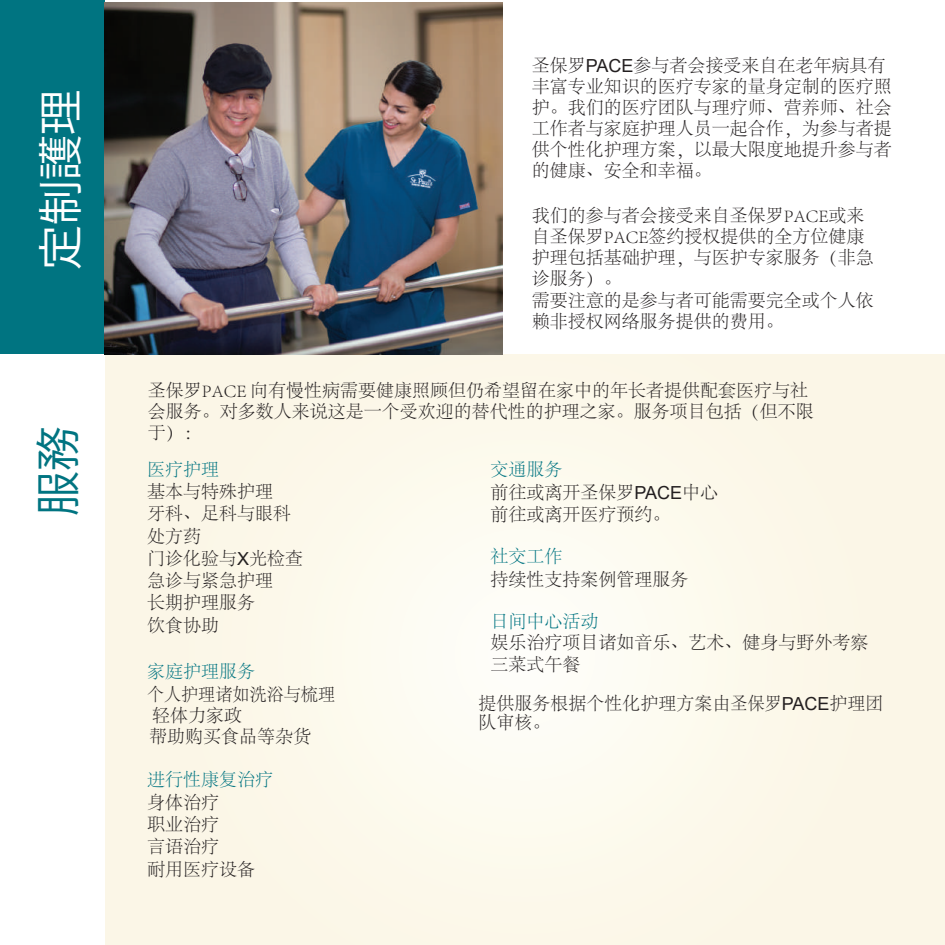
<style>
.page{position:relative;width:945px;height:945px;background:#fff}
.page>*{position:absolute;margin:0;border:0;box-sizing:border-box;transform-origin:0 0}
.t1{font:45px "Koz Go Pr 6 N";color:#fff}
.t2{font:45px "Koz Go Pr 6 N";color:#007481}
.t3{font:300 18px/22.4px "Adobe Song Std";color:#231f20}
.t4{font:300 18px "Adobe Song Std";color:#007481}
.t5{font:300 18px/21.1px "Adobe Song Std";color:#231f20;scale:.95 1}
.s1{font-family:"Arial";font-weight:400}
.s2{color:#007481}
</style>
<div class="page">
<div style="left:0;top:0;width:104px;height:355px;background:#007481"></div>
<div style="left:104px;top:355px;width:841px;height:590px;background:#fcf7e9"></div>
<img style="left:104px;top:2px;width:398px;height:353px">
<h1 class="t1" style="left:35px;top:270px;width:181px;rotate:-90deg">定制護理</h1>
<h1 class="t2" style="left:33px;top:516px;width:91px;rotate:-90deg">服務</h1>
<p class="t3" style="left:532px;top:56px;width:361px;line-height:21px">圣保罗<span class="s1">PACE</span>参与者会接受来自在老年病具有丰富专业知识的医疗专家的量身定制的医疗照护。我们的医疗团队与理疗师、营养师、社会工作者与家庭护理人员一起合作，为参与者提供个性化护理方案，以最大限度地提升参与者的健康、安全和幸福。</p>
<p class="t3" style="left:532px;top:205px;width:343px;line-height:21.3px">我们的参与者会接受来自圣保罗PACE或来自圣保罗PACE签约授权提供的全方位健康护理包括基础护理，与医护专家服务（非急诊服务）。<br>需要注意的是参与者可能需要完全或个人依赖非授权网络服务提供的费用。</p>
<p class="t3" style="left:148px;top:381px;width:667px;line-height:21px">圣保罗PACE 向有慢性病需要健康照顾但仍希望留在家中的年长者提供配套医疗与社会服务。对多数人来说这是一个受欢迎的替代性的护理之家。服务项目包括（但不限于）：</p>
<p class="t3" style="left:491px;top:459px;width:229px;line-height:22.8px"><span class="s2">交通服务<br></span>前往或离开圣保罗<span class="s1">PACE</span>中心前往或离开医疗预约。</p>
<p class="t4" style="left:491px;top:547px;width:73px">社交工作</p>
<p class="t3" style="left:491px;top:569px;width:199px">持续性支持案例管理服务</p>
<p class="t4" style="left:491px;top:611px;width:109px">日间中心活动</p>
<p class="t3" style="left:491px;top:633px;width:379px;line-height:21.6px">娱乐治疗项目诸如音乐、艺术、健身与野外考察三菜式午餐</p>
<p class="t3" style="left:479px;top:695px;width:406px;line-height:18.8px">提供服务根据个性化护理方案由圣保罗<span class="s1">PACE</span>护理团队审核。</p>
<p class="t4" style="left:147px;top:460px;width:73px">医疗护理</p>
<p class="t3" style="left:147px;top:481px;width:158px">基本与特殊护理<br>牙科、足科与眼科处方药<br>门诊化验与<span class="s1">X</span>光检查急诊与紧急护理<br>长期护理服务<br>饮食协助</p>
<p class="t4" style="left:147px;top:662px;width:109px">家庭护理服务</p>
<p class="t5" style="left:147px;top:684px;width:199px">个人护理诸如洗浴与梳理轻体力家政<br>帮助购买食品等杂货</p>
<p class="t4" style="left:147px;top:770px;width:128px">进行性康复治疗</p>
<p class="t3" style="left:147px;top:792px;width:110px">身体治疗<br>职业治疗<br>言语治疗<br>耐用医疗设备</p>
</div>
